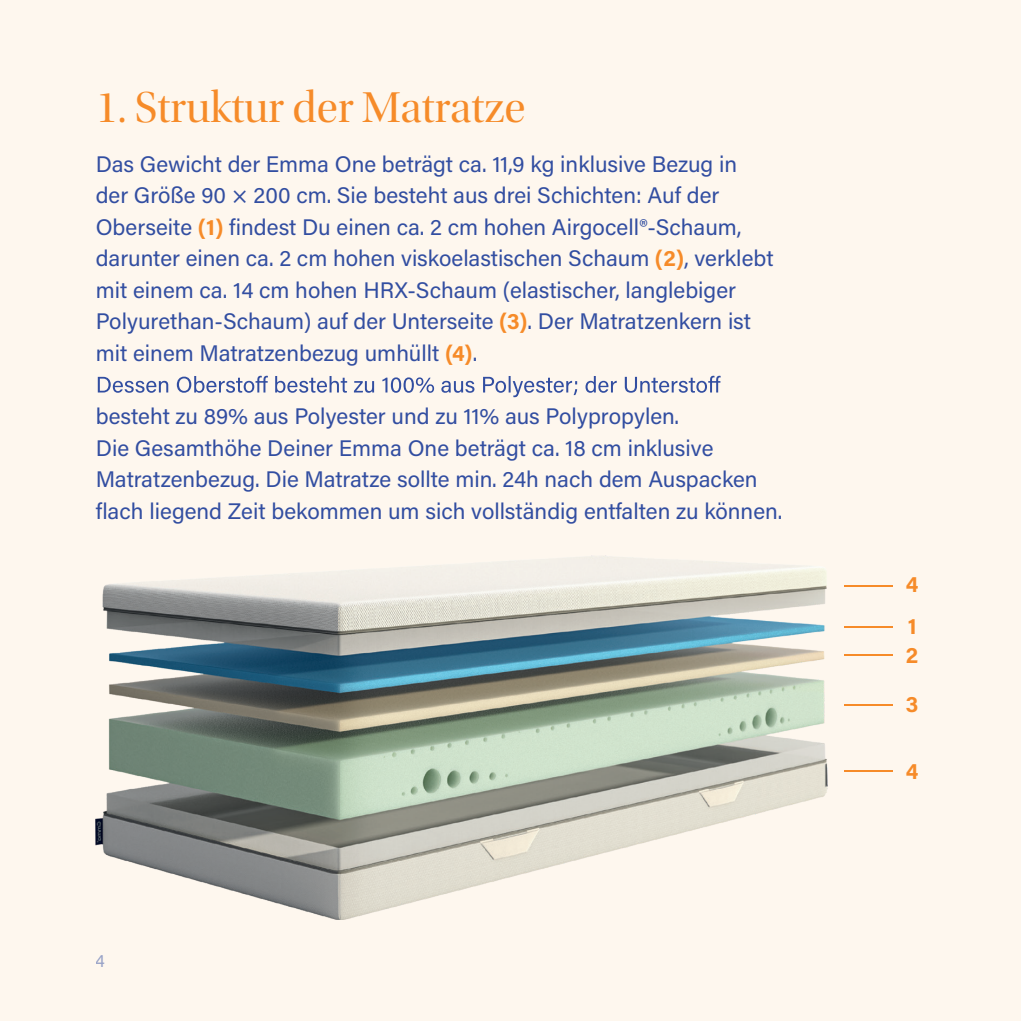
<style>
.page{position:relative;width:1021px;height:1021px;background:#fff}
.page>*{position:absolute;margin:0;border:0;box-sizing:border-box;transform-origin:0 0}
.t1{font:45px "Utopia Std Disp";color:#f68b29}
.t2{font:22.5px/31.5px "Acumin Pro";color:#324ea1}
.t3{font:700 22.5px/28.1px "Acumin Pro";color:#f68b29}
.t4{font:18px "Acumin Pro";color:#324ea1}
.s1{font-weight:700;color:#f68b29}
</style>
<div class="page">
<div style="left:0;top:0;width:1020px;height:1020px;background:#fef7ee"></div>
<img style="left:96px;top:555px;width:732px;height:364px">
<svg style="left:98px;top:376px;width:622px;height:21px"></svg>
<hr style="left:843px;top:585px;width:49px;height:1px;background:#f68b29">
<hr style="left:843px;top:626px;width:49px;height:2px;background:#f68b29">
<hr style="left:843px;top:654px;width:49px;height:2px;background:#f68b29">
<hr style="left:843px;top:704px;width:49px;height:2px;background:#f68b29">
<hr style="left:843px;top:769px;width:49px;height:2px;background:#f68b29">
<h1 class="t1" style="left:96px;top:84px;width:431px">1. Struktur der Matratze</h1>
<p class="t2" style="left:96px;top:147px;width:679px">Das Gewicht der Emma One beträgt ca. 11,9 kg inklusive Bezug in der Größe 90 × 200 cm. Sie besteht aus drei Schichten: Auf der Oberseite <span class="s1">(1)</span> findest Du einen ca. 2 cm hohen Airgocell®-Schaum, darunter einen ca. 2 cm hohen viskoelastischen Schaum <span class="s1">(2)</span>, verklebt mit einem ca. 14 cm hohen HRX-Schaum (elastischer, langlebiger Polyurethan-Schaum) auf der Unterseite <span class="s1">(3)</span>. Der Matratzenkern ist mit einem Matratzenbezug umhüllt <span class="s1">(4)</span>.</p>
<p class="t2" style="left:96px;top:399px;width:688px">besteht zu 89% aus Polyester und zu 11% aus Polypropylen.<br>Die Gesamthöhe Deiner Emma One beträgt ca. 18 cm inklusive Matratzenbezug. Die Matratze sollte min. 24h nach dem Auspacken flach liegend Zeit bekommen um sich vollständig entfalten zu können.</p>
<p class="t4" style="left:96px;top:948px;width:11px">4</p>
<p class="t3" style="left:905px;top:569px;width:14px">4</p>
<p class="t3" style="left:905px;top:611px;width:14px">1<br>2</p>
<p class="t3" style="left:905px;top:689px;width:14px">3</p>
<p class="t3" style="left:905px;top:756px;width:14px">4</p>
</div>
